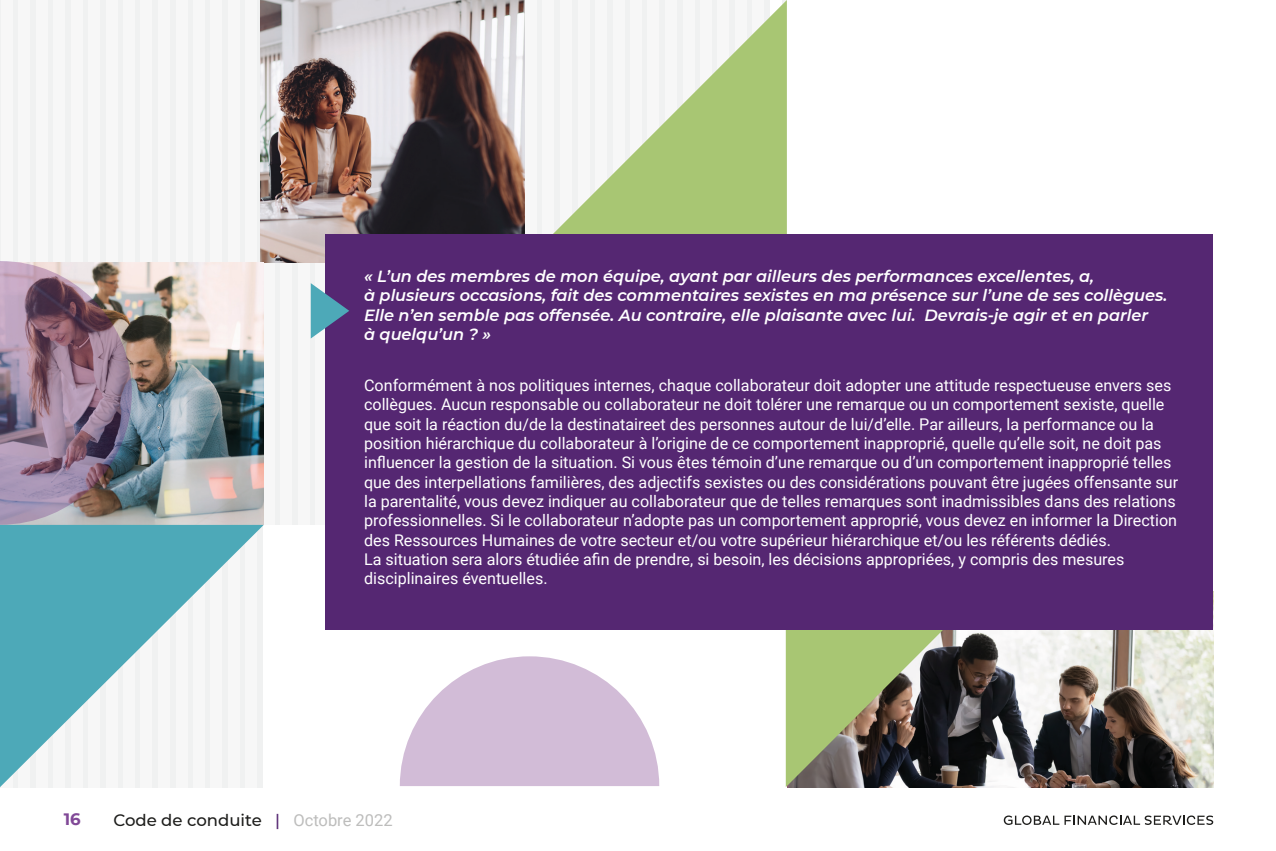
<style>
.page{position:relative;width:1276px;height:851px;background:#fff}
.page>*{position:absolute;margin:0;border:0;box-sizing:border-box;transform-origin:0 0}
.t1{font:500 16.5px "Montserrat";color:#1d1d1b}
.t2{font:700 16.5px "Montserrat";color:#814997}
.Titre_Col{font:16.05px/19.4px "Roboto";color:#fff}
.Titre_Col-2{font:italic 600 16.05px/19.4px "Montserrat";color:#fff}
.s1{color:#552772}
.s2{font-family:"Roboto";font-weight:400;color:#bdbdbc}
</style>
<div class="page">
<svg style="left:1003px;top:815px;width:210px;height:9px"></svg>
<div style="left:0;top:0;width:787px;height:787px;background:#f0f1f1"></div>
<div style="left:1px;top:0;width:11px;height:787px;background:#f7f7f7"></div>
<div style="left:19px;top:0;width:11px;height:787px;background:#f7f7f7"></div>
<div style="left:36px;top:0;width:12px;height:787px;background:#f7f7f7"></div>
<div style="left:54px;top:0;width:11px;height:787px;background:#f7f7f7"></div>
<div style="left:71px;top:0;width:11px;height:787px;background:#f7f7f7"></div>
<div style="left:88px;top:0;width:12px;height:787px;background:#f7f7f7"></div>
<div style="left:106px;top:0;width:11px;height:787px;background:#f7f7f7"></div>
<div style="left:124px;top:0;width:11px;height:787px;background:#f7f7f7"></div>
<div style="left:141px;top:0;width:11px;height:787px;background:#f7f7f7"></div>
<div style="left:158px;top:0;width:12px;height:787px;background:#f7f7f7"></div>
<div style="left:176px;top:0;width:11px;height:787px;background:#f7f7f7"></div>
<div style="left:193px;top:0;width:12px;height:787px;background:#f7f7f7"></div>
<div style="left:211px;top:0;width:11px;height:787px;background:#f7f7f7"></div>
<div style="left:228px;top:0;width:11px;height:787px;background:#f7f7f7"></div>
<div style="left:246px;top:0;width:11px;height:787px;background:#f7f7f7"></div>
<div style="left:263px;top:0;width:12px;height:787px;background:#f7f7f7"></div>
<div style="left:280px;top:0;width:12px;height:787px;background:#f7f7f7"></div>
<div style="left:298px;top:0;width:11px;height:787px;background:#f7f7f7"></div>
<div style="left:315px;top:0;width:12px;height:787px;background:#f7f7f7"></div>
<img style="left:261px;top:0;width:263px;height:262px">
<img style="left:132px;top:263px;width:131px;height:261px">
<svg style="left:553px;top:0;width:234px;height:234px"></svg>
<div style="left:264px;top:525px;width:523px;height:262px;background:#fff"></div>
<svg style="left:0;top:525px;width:264px;height:262px"></svg>
<img style="left:0;top:261px;width:132px;height:263px">
<img style="left:1048px;top:591px;width:165px;height:196px">
<svg style="left:786px;top:629px;width:262px;height:158px;background:#797f66"></svg>
<svg style="left:400px;top:656px;width:259px;height:130px"></svg>
<div style="left:325px;top:234px;width:887px;height:395px;background:#552772"></div>
<svg style="left:311px;top:283px;width:38px;height:55px"></svg>
<p class="Titre_Col-2" style="left:364px;top:266px;width:805px">« L’un des membres de mon équipe, ayant par ailleurs des performances excellentes, a,<br>à plusieurs occasions, fait des commentaires sexistes en ma présence sur l’une de ses collègues.<br>Elle n’en semble pas offensée. Au contraire, elle plaisante avec lui. Devrais-je agir et en parler<br>à quelqu’un ? »</p>
<p class="Titre_Col" style="left:364px;top:375px;width:815px">Conformément à nos politiques internes, chaque collaborateur doit adopter une attitude respectueuse envers ses collègues. Aucun responsable ou collaborateur ne doit tolérer une remarque ou un comportement sexiste, quelle que soit la réaction du/de la destinataireet des personnes autour de lui/d’elle. Par ailleurs, la performance ou la position hiérarchique du collaborateur à l’origine de ce comportement inapproprié, quelle qu’elle soit, ne doit pas influencer la gestion de la situation. Si vous êtes témoin d’une remarque ou d’un comportement inapproprié telles que des interpellations familières, des adjectifs sexistes ou des considérations pouvant être jugées offensante sur la parentalité, vous devez indiquer au collaborateur que de telles remarques sont inadmissibles dans des relations professionnelles. Si le collaborateur n’adopte pas un comportement approprié, vous devez en informer la Direction des Ressources Humaines de votre secteur et/ou votre supérieur hiérarchique et/ou les référents dédiés.<br>La situation sera alors étudiée afin de prendre, si besoin, les décisions appropriées, y compris des mesures disciplinaires éventuelles.</p>
<p class="t2" style="left:64px;top:807px;width:18px">16</p>
<p class="t1" style="left:113px;top:808px;width:281px">Code de conduite <span class="s1">|</span> <span class="s2">Octobre 2022</span></p>
</div>
